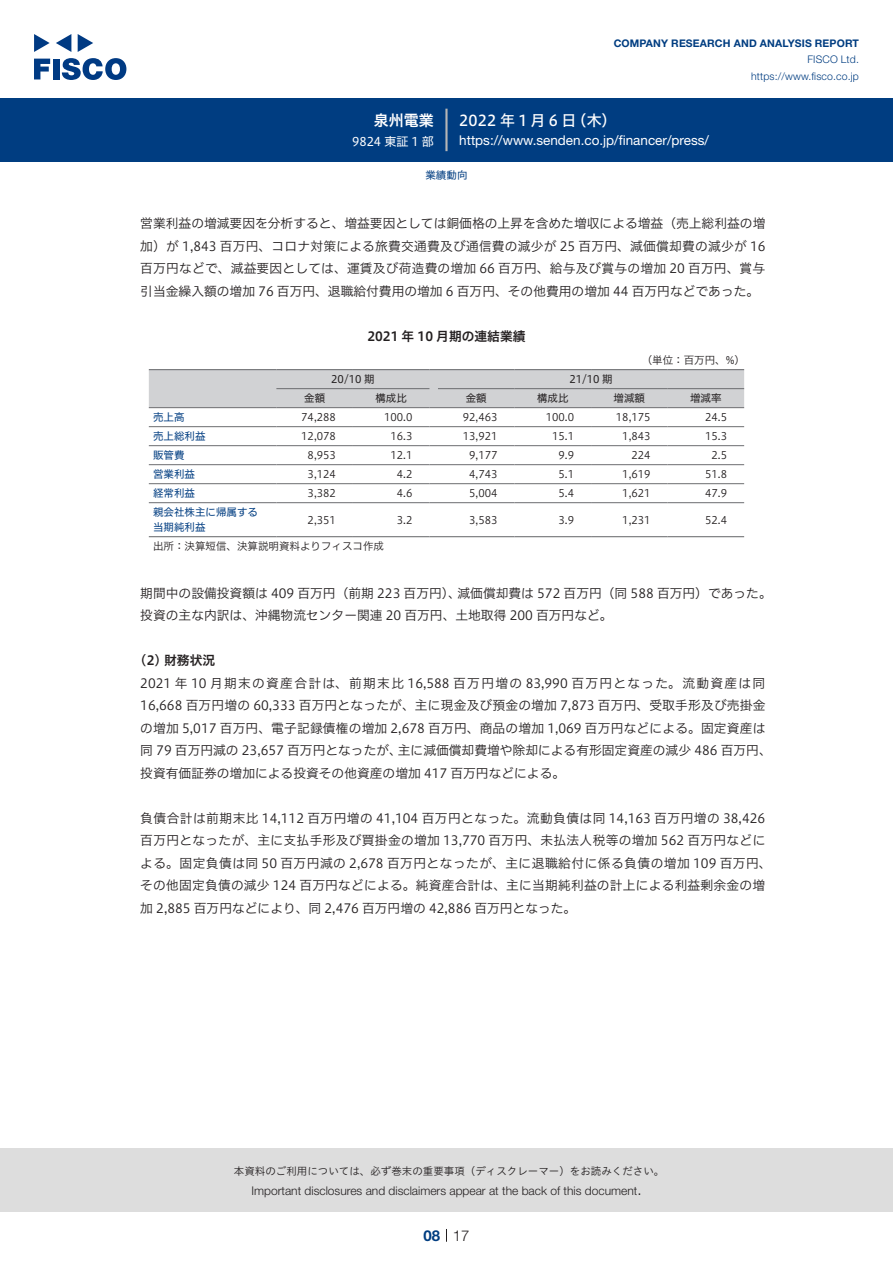
<style>
.page{position:relative;width:893px;height:1263px;background:#fff}
.page>*{position:absolute;margin:0;border:0;box-sizing:border-box;transform-origin:0 0}
.t1{font:15px "Hiragino UD Sans F Std N W5";letter-spacing:.21em;color:#fff}
.t2{font:15px "Hiragino UD Sans F Std N W6";color:#fff}
.t3{font:300 15px "Helvetica Neue LT Std";color:#231f20}
.t4{font:700 15px "Helvetica Neue LT Std";color:#003d81}
.t5{font:13.5px "Helvetica Neue LT Std";color:#fff}
.t6{font:12.75px/22.5px "Hiragino UD Sans F Std N W3";color:#231f20}
.t7{font:12.75px/22.5px "Hiragino UD Sans F Std N W3";letter-spacing:.025em;color:#231f20}
.t8{font:12.75px "Hiragino UD Sans F Std N W3";letter-spacing:.1em;color:#231f20}
.t9{font:12.75px "Hiragino UD Sans F Std N W6";color:#231f20}
.t10{font:300 12px "Helvetica Neue LT Std";color:#231f20}
.t11{font:12px "Hiragino UD Sans F Std N W4";color:#fff}
.t12{font:10.5px "Hiragino UD Sans F Std N W3";color:#231f20}
.t13{font:10.5px "Hiragino UD Sans Std W3";color:#231f20}
.t14{font:10.5px/19px "Hiragino UD Sans F Std N W4";color:#003d81}
.t15{font:700 10.5px "Helvetica Neue LT Std";letter-spacing:.015em;color:#003d81}
.t16{font:300 10.5px/16.5px "Helvetica Neue LT Std";letter-spacing:.015em;color:#003d81;text-align:right}
.t17{font:10.5px "Hiragino UD Sans F Std N W4";color:#231f20}
</style>
<div class="page">
<div style="left:0;top:1148px;width:893px;height:64px;background:#ddd"></div>
<svg style="left:34px;top:59px;width:16px;height:20px"></svg>
<div style="left:53px;top:59px;width:6px;height:20px;background:#003a83"></div>
<svg style="left:62px;top:58px;width:64px;height:22px"></svg>
<svg style="left:34px;top:34px;width:16px;height:18px"></svg>
<svg style="left:78px;top:34px;width:15px;height:18px"></svg>
<svg style="left:56px;top:34px;width:15px;height:18px"></svg>
<div style="left:0;top:98px;width:893px;height:64px;background:#003d81"></div>
<hr style="left:445px;top:109px;width:3px;height:42px;background:#b5b5b6">
<svg style="left:446px;top:1229px;width:1px;height:13px"></svg>
<hr style="left:149px;top:426px;width:127px;height:1px;background:#6c6d70">
<hr style="left:276px;top:426px;width:77px;height:1px;background:#6c6d70">
<hr style="left:353px;top:426px;width:76px;height:1px;background:#6c6d70">
<hr style="left:438px;top:426px;width:76px;height:1px;background:#6c6d70">
<hr style="left:514px;top:426px;width:77px;height:1px;background:#6c6d70">
<hr style="left:591px;top:426px;width:77px;height:1px;background:#6c6d70">
<hr style="left:668px;top:426px;width:76px;height:1px;background:#6c6d70">
<hr style="left:149px;top:445px;width:127px;height:1px;background:#6c6d70">
<hr style="left:276px;top:445px;width:77px;height:1px;background:#6c6d70">
<hr style="left:353px;top:445px;width:76px;height:1px;background:#6c6d70">
<hr style="left:438px;top:445px;width:76px;height:1px;background:#6c6d70">
<hr style="left:514px;top:445px;width:77px;height:1px;background:#6c6d70">
<hr style="left:591px;top:445px;width:77px;height:1px;background:#6c6d70">
<hr style="left:668px;top:445px;width:76px;height:1px;background:#6c6d70">
<hr style="left:149px;top:464px;width:127px;height:1px;background:#6c6d70">
<hr style="left:276px;top:464px;width:77px;height:1px;background:#6c6d70">
<hr style="left:353px;top:464px;width:76px;height:1px;background:#6c6d70">
<hr style="left:438px;top:464px;width:76px;height:1px;background:#6c6d70">
<hr style="left:514px;top:464px;width:77px;height:1px;background:#6c6d70">
<hr style="left:591px;top:464px;width:77px;height:1px;background:#6c6d70">
<hr style="left:668px;top:464px;width:76px;height:1px;background:#6c6d70">
<hr style="left:149px;top:483px;width:127px;height:1px;background:#6c6d70">
<hr style="left:276px;top:483px;width:77px;height:1px;background:#6c6d70">
<hr style="left:353px;top:483px;width:76px;height:1px;background:#6c6d70">
<hr style="left:438px;top:483px;width:76px;height:1px;background:#6c6d70">
<hr style="left:514px;top:483px;width:77px;height:1px;background:#6c6d70">
<hr style="left:591px;top:483px;width:77px;height:1px;background:#6c6d70">
<hr style="left:668px;top:483px;width:76px;height:1px;background:#6c6d70">
<hr style="left:149px;top:502px;width:127px;height:1px;background:#6c6d70">
<hr style="left:276px;top:502px;width:77px;height:1px;background:#6c6d70">
<hr style="left:353px;top:502px;width:76px;height:1px;background:#6c6d70">
<hr style="left:438px;top:502px;width:76px;height:1px;background:#6c6d70">
<hr style="left:514px;top:502px;width:77px;height:1px;background:#6c6d70">
<hr style="left:591px;top:502px;width:77px;height:1px;background:#6c6d70">
<hr style="left:668px;top:502px;width:76px;height:1px;background:#6c6d70">
<svg style="left:149px;top:369px;width:595px;height:39px;background:#cbccce"></svg>
<hr style="left:438px;top:369px;width:76px;height:1px;background:#6c6d70">
<hr style="left:514px;top:369px;width:77px;height:1px;background:#6c6d70">
<hr style="left:591px;top:369px;width:77px;height:1px;background:#6c6d70">
<hr style="left:668px;top:369px;width:76px;height:1px;background:#6c6d70">
<hr style="left:149px;top:536px;width:127px;height:1px;background:#6c6d70">
<hr style="left:276px;top:536px;width:77px;height:1px;background:#6c6d70">
<hr style="left:353px;top:536px;width:76px;height:1px;background:#6c6d70">
<hr style="left:438px;top:536px;width:76px;height:1px;background:#6c6d70">
<hr style="left:514px;top:536px;width:77px;height:1px;background:#6c6d70">
<hr style="left:591px;top:536px;width:77px;height:1px;background:#6c6d70">
<hr style="left:668px;top:536px;width:76px;height:1px;background:#6c6d70">
<p class="t2" style="left:374px;top:109px;width:62px">泉州電業</p>
<p class="t11" style="left:352px;top:132px;width:83px">9824 東証 1 部</p>
<p class="t15" style="left:614px;top:37px;width:247px">COMPANY RESEARCH AND ANALYSIS REPORT</p>
<p class="t16" style="left:751px;top:51px;width:109px">FISCO Ltd. https://www.fisco.co j p.</p>
<p class="t1" style="left:459px;top:109px;width:119px">2022年1月6日</p>
<p class="t1" style="left:572px;top:109px;width:46px">（木(</p>
<p class="t5" style="left:459px;top:132px;width:251px">https://www.senden.co j p. /financer/press/</p>
<p class="t14" style="left:425px;top:165px;width:43px">業績動向</p>
<p class="t6" style="left:140px;top:211px;width:627px;text-align:justify">営業利益の増減要因を分析すると、増益要因としては銅価格の上昇を含めた増収による増益（売上総利益の増加）が 1,843 百万円、コロナ対策による旅費交通費及び通信費の減少が 25 百万円、減価償却費の減少が 16百万円などで、減益要因としては、運賃及び荷造費の増加 66 百万円、給与及び賞与の増加 20 百万円、賞与引当金繰入額の増加 76 百万円、退職給付費用の増加 6 百万円、その他費用の増加 44 百万円などであった。</p>
<p class="t9" style="left:367px;top:326px;width:160px">2021 年 10 月期の連結業績</p>
<p class="t12" style="left:642px;top:352px;width:105px">（単位：百万円、%(</p>
<p class="t17" style="left:569px;top:371px;width:45px">21/10 期</p>
<p class="t17" style="left:331px;top:371px;width:45px">20/10 期</p>
<p class="t17" style="left:304px;top:390px;width:22px">金額</p>
<p class="t17" style="left:375px;top:390px;width:33px">構成比</p>
<p class="t17" style="left:466px;top:390px;width:22px">金額</p>
<p class="t17" style="left:537px;top:390px;width:33px">構成比</p>
<p class="t17" style="left:614px;top:390px;width:33px">増減額</p>
<p class="t17" style="left:690px;top:390px;width:33px">増減率</p>
<p class="t14" style="left:153px;top:407px;width:33px">売上高</p>
<p class="t12" style="left:301px;top:409px;width:36px">74,288</p>
<p class="t12" style="left:384px;top:409px;width:30px">100.0</p>
<p class="t12" style="left:463px;top:409px;width:36px">92,463</p>
<p class="t12" style="left:546px;top:409px;width:30px">100.0</p>
<p class="t12" style="left:616px;top:409px;width:36px">18,175</p>
<p class="t12" style="left:705px;top:409px;width:23px">24.5</p>
<p class="t14" style="left:153px;top:426px;width:54px">売上総利益</p>
<p class="t12" style="left:301px;top:428px;width:36px">12,078</p>
<p class="t12" style="left:391px;top:428px;width:23px">16.3</p>
<p class="t12" style="left:463px;top:428px;width:36px">13,921</p>
<p class="t12" style="left:552px;top:428px;width:23px">15.1</p>
<p class="t12" style="left:622px;top:428px;width:30px">1,843</p>
<p class="t12" style="left:705px;top:428px;width:23px">15.3</p>
<p class="t14" style="left:153px;top:445px;width:33px">販管費</p>
<p class="t12" style="left:308px;top:447px;width:30px">8,953</p>
<p class="t12" style="left:391px;top:447px;width:23px">12.1</p>
<p class="t12" style="left:469px;top:447px;width:30px">9,177</p>
<p class="t12" style="left:558px;top:447px;width:17px">9.9</p>
<p class="t12" style="left:631px;top:447px;width:21px">224</p>
<p class="t12" style="left:712px;top:447px;width:17px">2.5</p>
<p class="t14" style="left:153px;top:464px;width:43px">営業利益</p>
<p class="t12" style="left:308px;top:466px;width:30px">3,124</p>
<p class="t12" style="left:397px;top:466px;width:17px">4.2</p>
<p class="t12" style="left:469px;top:466px;width:30px">4,743</p>
<p class="t12" style="left:558px;top:466px;width:17px">5.1</p>
<p class="t12" style="left:622px;top:466px;width:30px">1,619</p>
<p class="t12" style="left:705px;top:466px;width:23px">51.8</p>
<p class="t14" style="left:153px;top:483px;width:106px">経常利益<br>親会社株主に帰属する</p>
<p class="t12" style="left:308px;top:485px;width:30px">3,382</p>
<p class="t12" style="left:308px;top:512px;width:30px">2,351</p>
<p class="t14" style="left:153px;top:517px;width:54px">当期純利益</p>
<p class="t12" style="left:153px;top:538px;width:232px">出所：決算短信、決算説明資料よりフィスコ作成</p>
<p class="t12" style="left:397px;top:485px;width:17px">4.6</p>
<p class="t12" style="left:397px;top:512px;width:17px">3.2</p>
<p class="t12" style="left:469px;top:485px;width:30px">5,004</p>
<p class="t12" style="left:469px;top:512px;width:30px">3,583</p>
<p class="t12" style="left:558px;top:485px;width:17px">5.4</p>
<p class="t12" style="left:558px;top:512px;width:17px">3.9</p>
<p class="t12" style="left:622px;top:485px;width:30px">1,621</p>
<p class="t12" style="left:622px;top:512px;width:30px">1,231</p>
<p class="t12" style="left:705px;top:485px;width:23px">47.9</p>
<p class="t12" style="left:705px;top:512px;width:23px">52.4</p>
<p class="t6" style="left:140px;top:581px;width:474px">期間中の設備投資額は 409 百万円（前期 223 百万円）、<br>投資の主な内訳は、沖縄物流センター関連 20 百万円、土地取得 200 百万円など。</p>
<p class="t9" style="left:140px;top:651px;width:76px">2( ) 財務状況</p>
<p class="t8" style="left:140px;top:673px;width:626px">2021 年 10 月期末の資産合計は、前期末比 16,588 百万円増の 83,990 百万円となった。流動資産は同</p>
<p class="t6" style="left:140px;top:693px;width:627px">16,668 百万円増の 60,333 百万円となったが、主に現金及び預金の増加 7,873 百万円、受取手形及び売掛金</p>
<p class="t6" style="left:140px;top:716px;width:627px">の増加 5,017 百万円、電子記録債権の増加 2,678 百万円、商品の増加 1,069 百万円などによる。固定資産は</p>
<p class="t6" style="left:398px;top:738px;width:375px">主に減価償却費増や除却による有形固定資産の減少 486 百万円、</p>
<p class="t6" style="left:457px;top:581px;width:316px">減価償却費は 572 百万円（同 588 百万円）であった。</p>
<p class="t6" style="left:140px;top:738px;width:426px">同 79 百万円減の 23,657 百万円となったが、<br>投資有価証券の増加による投資その他資産の増加 417 百万円などによる。</p>
<p class="t7" style="left:140px;top:806px;width:633px">負債合計は前期末比 14,112 百万円増の 41,104 百万円となった。流動負債は同 14,163 百万円増の 38,426百万円となったが、主に支払手形及び買掛金の増加 13,770 百万円、未払法人税等の増加 562 百万円などによる。固定負債は同 50 百万円減の 2,678 百万円となったが、主に退職給付に係る負債の増加 109 百万円、その他固定負債の減少 124 百万円などによる。純資産合計は、主に当期純利益の計上による利益剰余金の増加 2,885 百万円などにより、同 2,476 百万円増の 42,886 百万円となった。</p>
<p class="t13" style="left:234px;top:1163px;width:432px">本資料のご利用については、必ず巻末の重要事項（ディスクレーマー）をお読みください。</p>
<p class="t3" style="left:637px;top:1180px;width:6px">.</p>
<p class="t10" style="left:251px;top:1183px;width:387px">Important disclosures and disclaimers appear at the back of this document</p>
<p class="t4" style="left:423px;top:1226px;width:18px">08</p>
<p class="t3" style="left:453px;top:1226px;width:18px">17</p>
</div>
